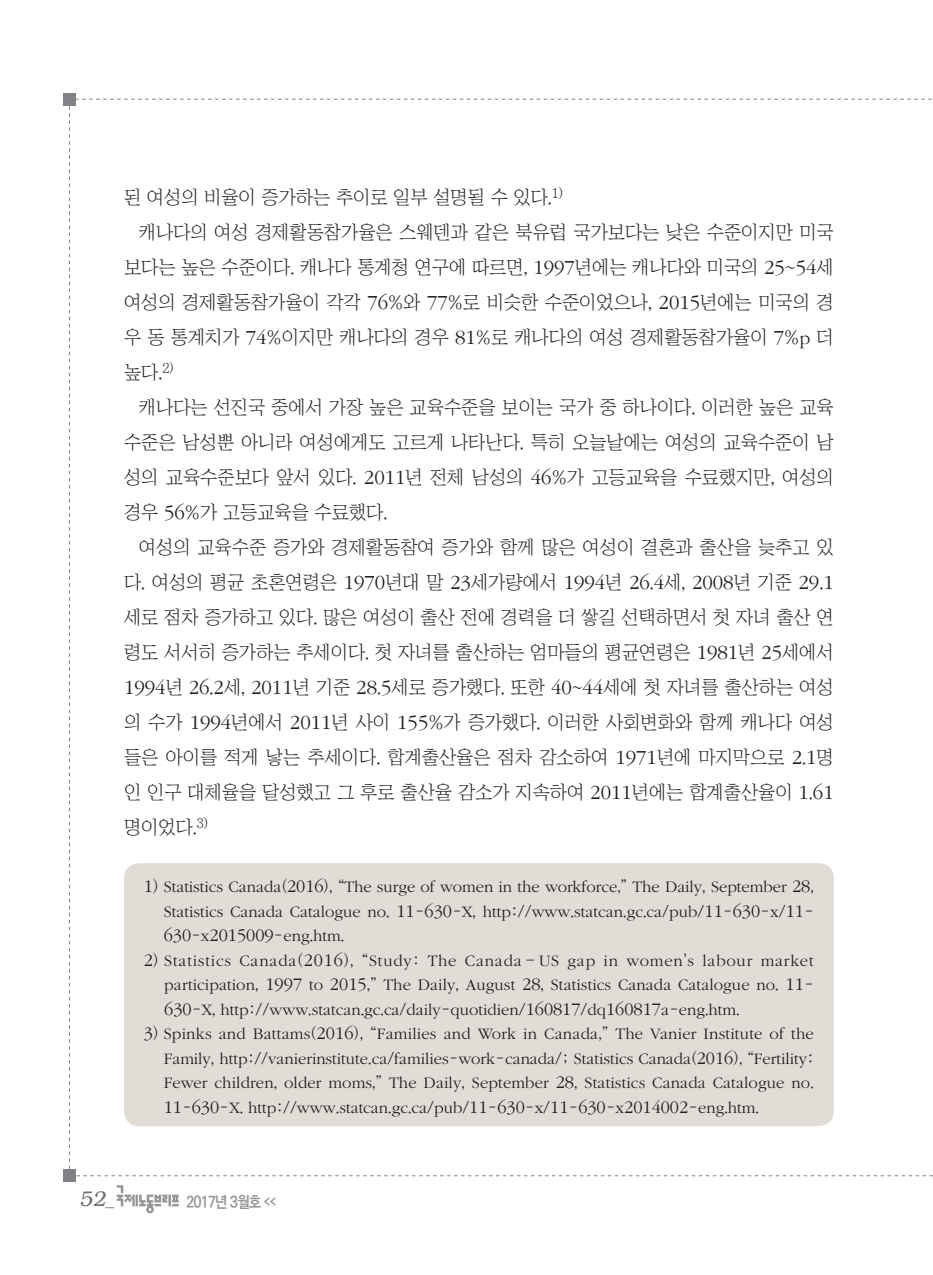
<style>
.page{position:relative;width:933px;height:1275px;background:#fff}
.page>*{position:absolute;margin:0;border:0;box-sizing:border-box;transform-origin:0 0}
.t1{font:italic 300 21px "Bookman";color:#6c6d70}
.본문{font:18.9px/35px "Chosunilbo NM";color:#231f20;text-align:justify}
.각주{font:300 18.38px "ITC Garamond Std";color:#231f20}
.각주-2{font:300 16.62px/24.5px "ITC Garamond Std";color:#231f20;text-align:justify}
.t2{font:700 15.75px "Ko Pub Dotum";letter-spacing:-.055em;color:#939598;scale:.9 1}
.s1{font-family:"ITC Garamond Std";font-weight:300;font-size:20.82px}
.s2{font-family:"ITC Garamond Std";font-weight:300}
.s3{font-size:18.38px}
.s4{font-family:"Chosunilbo NM";font-weight:400}
.s5{font-family:"Chosunilbo NM";font-weight:400;font-size:16.62px}
.s6{font-size:16.62px}
.s7{font-family:"Helvetica";font-weight:400;font-style:normal;font-size:17.5px}
.s8{font-size:7.88px}
</style>
<div class="page">
<div style="left:64px;top:1170px;width:12px;height:12px;background:#808285"></div>
<div style="left:64px;top:93px;width:12px;height:12px;background:#808285"></div>
<svg style="left:117px;top:1185px;width:62px;height:28px"></svg>
<div style="left:124px;top:863px;width:709px;height:263px;background:#e1dcd5;border-radius:15px"></div>
<p class="본문" style="left:124px;top:179px;width:441px">된 여성의 비율이 증가하는 추이로 일부 설명될 수 있다.<sup>1)</sup></p>
<p class="본문" style="left:124px;top:214px;width:711px;text-indent:15px">캐나다의 여성 경제활동참가율은 스웨덴과 같은 북유럽 국가보다는 낮은 수준이지만 미국 보다는 높은 수준이다. 캐나다 통계청 연구에 따르면, <span class="s1">1997</span>년에는 캐나다와 미국의 <span class="s1">25</span>~<span class="s1">54</span>세 여성의 경제활동참가율이 각각 <span class="s1">76</span>%와 <span class="s1">77</span>%로 비슷한 수준이었으나, <span class="s1">2015</span>년에는 미국의 경 우 동 통계치가 <span class="s1">74</span>%이지만 캐나다의 경우 <span class="s1">81</span>%로 캐나다의 여성 경제활동참가율이 <span class="s1">7</span>%<span class="s2">p</span> 더 높다.<sup>2)</sup></p>
<p class="본문" style="left:124px;top:389px;width:711px;text-indent:15px">캐나다는 선진국 중에서 가장 높은 교육수준을 보이는 국가 중 하나이다. 이러한 높은 교육 수준은 남성뿐 아니라 여성에게도 고르게 나타난다. 특히 오늘날에는 여성의 교육수준이 남 성의 교육수준보다 앞서 있다. <span class="s1">2011</span>년 전체 남성의 <span class="s1">46</span>%가 고등교육을 수료했지만, 여성의 경우 <span class="s1">56</span>%가 고등교육을 수료했다.</p>
<p class="본문" style="left:124px;top:529px;width:711px;text-indent:15px">여성의 교육수준 증가와 경제활동참여 증가와 함께 많은 여성이 결혼과 출산을 늦추고 있 다. 여성의 평균 초혼연령은 <span class="s1">1970</span>년대 말 <span class="s1">23</span>세가량에서 <span class="s1">1994</span>년 <span class="s1">26</span>.<span class="s1">4</span>세, <span class="s1">2008</span>년 기준 <span class="s1">29</span>.<span class="s1">1 </span>세로 점차 증가하고 있다. 많은 여성이 출산 전에 경력을 더 쌓길 선택하면서 첫 자녀 출산 연 령도 서서히 증가하는 추세이다. 첫 자녀를 출산하는 엄마들의 평균연령은 <span class="s1">1981</span>년 <span class="s1">25</span>세에서 <span class="s1">1994</span>년 <span class="s1">26</span>.<span class="s1">2</span>세, <span class="s1">2011</span>년 기준 <span class="s1">28</span>.<span class="s1">5</span>세로 증가했다. 또한 <span class="s1">40</span>~<span class="s1">44</span>세에 첫 자녀를 출산하는 여성 의 수가 <span class="s1">1994</span>년에서 <span class="s1">2011</span>년 사이 <span class="s1">155</span>%가 증가했다. 이러한 사회변화와 함께 캐나다 여성 들은 아이를 적게 낳는 추세이다. 합계출산율은 점차 감소하여 <span class="s1">1971</span>년에 마지막으로 <span class="s1">2</span>.<span class="s1">1</span>명 인 인구 대체율을 달성했고 그 후로 출산율 감소가 지속하여 <span class="s1">2011</span>년에는 합계출산율이 <span class="s1">1</span>.<span class="s1">61 </span>명이었다.<sup>3)</sup></p>
<p class="각주-2" style="left:144px;top:875px;width:671px;text-align:right"><span class="s3">1</span><span class="s4">)</span> Statistics Canada<span class="s4">(</span><span class="s3">2016</span><span class="s4">), “</span>The surge of women in the workforce<span class="s4">,”</span> The Daily<span class="s4">,</span> September <span class="s3">28</span><span class="s4">,<br></span>Statistics Canada Catalogue no<span class="s4">.</span> <span class="s3">11</span><span class="s4">-</span><span class="s3">630</span><span class="s4">-</span>X<span class="s4">,</span> http<span class="s4">://</span>www<span class="s4">.</span>statcan<span class="s4">.</span>gc<span class="s4">.</span>ca<span class="s4">/</span>pub<span class="s4">/</span><span class="s3">11</span><span class="s4">-</span><span class="s3">630</span><span class="s4">-</span>x<span class="s4">/</span><span class="s3">11</span><span class="s4">-</span></p>
<p class="각주" style="left:164px;top:926px;width:182px">630<span class="s5">-</span><span class="s6">x</span>2015009<span class="s5">-</span><span class="s6">eng</span><span class="s5">.</span><span class="s6">htm</span><span class="s5">.</span></p>
<p class="각주-2" style="left:164px;top:949px;width:651px;text-indent:-20px"><span class="s3">2</span><span class="s4">)</span> Statistics Canada<span class="s4">(</span><span class="s3">2016</span><span class="s4">), “</span>Study<span class="s4">:</span> The Canada<span class="s4">–</span>US gap in women<span class="s4">'</span>s labour market participation<span class="s4">,</span> <span class="s3">1997</span> to <span class="s3">2015</span><span class="s4">,”</span> The Daily<span class="s4">,</span> August <span class="s3">28</span><span class="s4">,</span> Statistics Canada Catalogue no<span class="s4">.</span> <span class="s3">11</span><span class="s4">- </span><span class="s3">630</span><span class="s4">-</span>X<span class="s4">,</span> http<span class="s4">://</span>www<span class="s4">.</span>statcan<span class="s4">.</span>gc<span class="s4">.</span>ca<span class="s4">/</span>daily<span class="s4">-</span>quotidien<span class="s4">/</span><span class="s3">160817</span><span class="s4">/</span>dq<span class="s3">160817</span>a<span class="s4">-</span>eng<span class="s4">.</span>htm<span class="s4">.</span></p>
<p class="각주-2" style="left:164px;top:1022px;width:651px;text-indent:-20px"><span class="s3">3</span><span class="s4">)</span> Spinks and Battams<span class="s4">(</span><span class="s3">2016</span><span class="s4">), “</span>Families and Work in Canada<span class="s4">,”</span> The Vanier Institute of the Family<span class="s4">,</span> http<span class="s4">://</span>vanierinstitute<span class="s4">.</span>ca<span class="s4">/</span>families<span class="s4">-</span>work<span class="s4">-</span>canada<span class="s4">/;</span> Statistics Canada<span class="s4">(</span><span class="s3">2016</span><span class="s4">), “</span>Fertility<span class="s4">:<br></span>Fewer children<span class="s4">,</span> older moms<span class="s4">,”</span> The Daily<span class="s4">,</span> September <span class="s3">28</span><span class="s4">,</span> Statistics Canada Catalogue no<span class="s4">.<br></span><span class="s3">11</span><span class="s4">-</span><span class="s3">630</span><span class="s4">-</span>X<span class="s4">.</span> http<span class="s4">://</span>www<span class="s4">.</span>statcan<span class="s4">.</span>gc<span class="s4">.</span>ca<span class="s4">/</span>pub<span class="s4">/</span><span class="s3">11</span><span class="s4">-</span><span class="s3">630</span><span class="s4">-</span>x<span class="s4">/</span><span class="s3">11</span><span class="s4">-</span><span class="s3">630</span><span class="s4">-</span>x<span class="s3">2014002</span><span class="s4">-</span>eng<span class="s4">.</span>htm<span class="s4">.</span></p>
<p class="t1" style="left:79px;top:1187px;width:36px">52<span class="s7">_</span></p>
<p class="t2" style="left:186px;top:1194px;width:101px">2017년 3월호 <span class="s8">&lt;&lt;</span></p>
</div>
